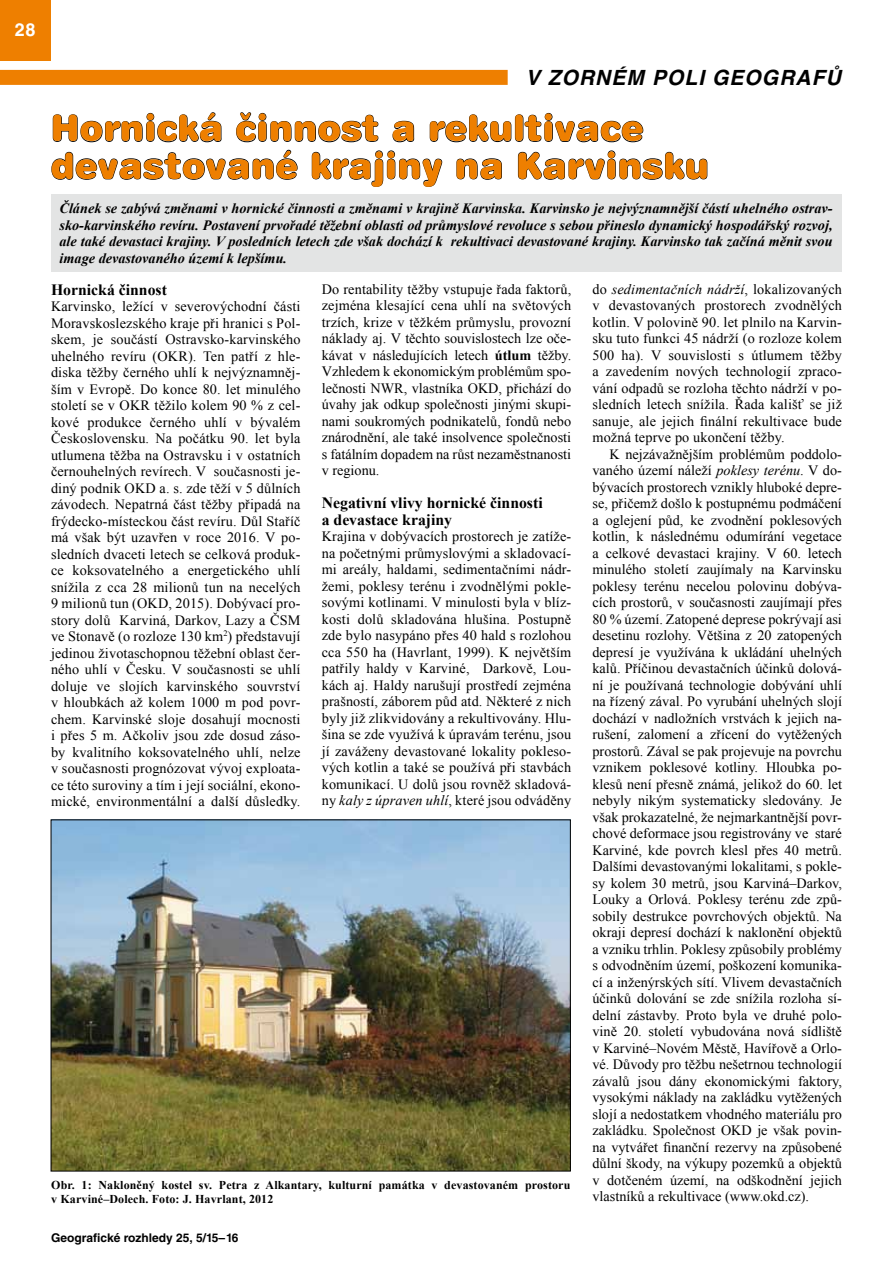
<style>
.page{position:relative;width:893px;height:1263px;background:#fff}
.page>*{position:absolute;margin:0;border:0;box-sizing:border-box;transform-origin:0 0}
.t1{font:36px/37.5px "Swiss 721 CE Black Rounded";letter-spacing:.01em;color:#ee7f00}
.t2{font:italic 700 21px "Helvetica CE";letter-spacing:.05em;color:#000}
.t3{font:700 18px "Helvetica CE";color:#fff}
.t4{font:700 15.75px/16.5px "Times New Roman";color:#000}
.t5{font:14.25px/16.5px "Times New Roman";letter-spacing:.01em;color:#000;text-align:justify}
.t6{font:italic 700 14.25px/16.5px "Times New Roman";color:#000;text-align:justify}
.t7{font:700 12px/14.4px "Times New Roman";letter-spacing:.01em;color:#000}
.t8{font:700 12px "Helvetica CE";color:#000}
.s1{font-weight:700}
.s2{font-style:italic}
</style>
<div class="page">
<div style="left:0;top:0;width:51px;height:61px;background:#ee7f00"></div>
<div style="left:0;top:70px;width:508px;height:15px;background:#ee7f00"></div>
<svg style="left:53px;top:112px;width:169px;height:31px"></svg>
<svg style="left:236px;top:112px;width:143px;height:31px"></svg>
<svg style="left:392px;top:121px;width:22px;height:22px"></svg>
<svg style="left:429px;top:113px;width:215px;height:30px"></svg>
<svg style="left:51px;top:149px;width:247px;height:31px"></svg>
<svg style="left:312px;top:150px;width:130px;height:37px"></svg>
<svg style="left:456px;top:158px;width:46px;height:22px"></svg>
<svg style="left:518px;top:150px;width:190px;height:30px"></svg>
<div style="left:51px;top:195px;width:790px;height:77px;background:#e3e4e4"></div>
<img style="left:53px;top:822px;width:516px;height:347px">
<p class="t3" style="left:15px;top:19px;width:22px">28</p>
<h2 class="t2" style="left:526px;top:66px;width:316px">V ZORNÉM POLI GEOGRAFŮ</h2>
<h1 class="t1" style="left:51px;top:109px;width:659px">Hornická činnost a rekultivace devastované krajiny na Karvinsku</h1>
<p class="t6" style="left:60px;top:200px;width:775px">Článek se zabývá změnami v hornické činnosti a změnami v krajině Karvinska. Karvinsko je nejvýznamnější částí uhelného ostrav&shy;sko-karvinského revíru. Postavení prvořadé těžební oblasti od průmyslové revoluce s sebou přineslo dynamický hospodářský rozvoj, ale také devastaci krajiny. V posledních letech zde však dochází k rekultivaci devastované krajiny. Karvinsko tak začíná měnit svou image devastovaného území k lepšímu.</p>
<p class="t4" style="left:51px;top:281px;width:117px">Hornická činnost</p>
<p class="t5" style="left:51px;top:298px;width:251px">Karvinsko, ležící v severovýchodní části Moravskoslezského kraje při hranici s Pol&shy;skem, je součástí Ostravsko-karvinského uhelného revíru (OKR). Ten patří z hle&shy;diska těžby černého uhlí k nejvýznamněj&shy;ším v Evropě. Do konce 80. let minulého století se v OKR těžilo kolem 90 % z cel&shy;kové produkce černého uhlí v bývalém Československu. Na počátku 90. let byla utlumena těžba na Ostravsku i v ostatních černouhelných revírech. V současnosti je&shy;diný podnik OKD a. s. zde těží v 5 důlních závodech. Nepatrná část těžby připadá na frýdecko-místeckou část revíru. Důl Staříč má však být uzavřen v roce 2016. V po&shy;sledních dvaceti letech se celková produk&shy;ce koksovatelného a energetického uhlí snížila z cca 28 milionů tun na necelých 9 milionů tun (OKD, 2015). Dobývací pro&shy;story dolů Karviná, Darkov, Lazy a ČSM ve Stonavě (o rozloze 130 km<sup>2</sup>) představují jedinou životaschopnou těžební oblast čer&shy;ného uhlí v Česku. V současnosti se uhlí doluje ve slojích karvinského souvrství v hloubkách až kolem 1000 m pod povr&shy;chem. Karvinské sloje dosahují mocnosti i přes 5 m. Ačkoliv jsou zde dosud záso&shy;by kvalitního koksovatelného uhlí, nelze v současnosti prognózovat vývoj exploata&shy;ce této suroviny a tím i její sociální, ekono&shy;mické, environmentální a další důsledky.</p>
<p class="t5" style="left:322px;top:280px;width:251px">Do rentability těžby vstupuje řada faktorů, zejména klesající cena uhlí na světových trzích, krize v těžkém průmyslu, provozní náklady aj. V těchto souvislostech lze oče&shy;kávat v následujících letech <span class="s1">útlum</span> těžby.<br>Vzhledem k ekonomickým problémům spo&shy;lečnosti NWR, vlastníka OKD, přichází do úvahy jak odkup společnosti jinými skupi&shy;nami soukromých podnikatelů, fondů nebo znárodnění, ale také insolvence společnosti s fatálním dopadem na růst nezaměstnanosti v regionu.</p>
<p class="t4" style="left:322px;top:494px;width:222px">Negativní vlivy hornické činnosti a devastace krajiny</p>
<p class="t5" style="left:322px;top:528px;width:251px">Krajina v dobývacích prostorech je zatíže&shy;na početnými průmyslovými a skladovací&shy;mi areály, haldami, sedimentačními nádr&shy;žemi, poklesy terénu i zvodnělými pokle&shy;sovými kotlinami. V minulosti byla v blíz&shy;kosti dolů skladována hlušina. Postupně zde bylo nasypáno přes 40 hald s rozlohou cca 550 ha (Havrlant, 1999). K největším patřily haldy v Karviné, Darkově, Lou&shy;kách aj. Haldy narušují prostředí zejména prašností, záborem půd atd. Některé z nich byly již zlikvidovány a rekultivovány. Hlu&shy;šina se zde využívá k úpravám terénu, jsou jí zaváženy devastované lokality pokleso&shy;vých kotlin a také se používá při stavbách komunikací. U dolů jsou rovněž skladová&shy;ny <span class="s2">kaly z úpraven uhlí</span>, které jsou odváděny</p>
<p class="t7" style="left:51px;top:1177px;width:521px">Obr. 1: Nakloněný kostel sv. Petra z Alkantary, kulturní památka v devastovaném prostoru v Karviné–Dolech. Foto: J. Havrlant, 2012</p>
<p class="t8" style="left:51px;top:1230px;width:189px">Geografické rozhledy 25, 5/15–16</p>
<p class="t5" style="left:592px;top:280px;width:251px">do <span class="s2">sedimentačních nádrží</span>, lokalizovaných v devastovaných prostorech zvodnělých kotlin. V polovině 90. let plnilo na Karvin&shy;sku tuto funkci 45 nádrží (o rozloze kolem 500 ha). V souvislosti s útlumem těžby a zavedením nových technologií zpraco&shy;vání odpadů se rozloha těchto nádrží v po&shy;sledních letech snížila. Řada kališť se již sanuje, ale jejich finální rekultivace bude možná teprve po ukončení těžby.</p>
<p class="t5" style="left:592px;top:445px;width:251px;text-indent:17px">K nejzávažnějším problémům poddolo&shy;vaného území náleží <span class="s2">poklesy terénu</span>. V do&shy;bývacích prostorech vznikly hluboké depre&shy;se, přičemž došlo k postupnému podmáčení a oglejení půd, ke zvodnění poklesových kotlin, k následnému odumírání vegetace a celkové devastaci krajiny. V 60. letech minulého století zaujímaly na Karvinsku poklesy terénu necelou polovinu dobýva&shy;cích prostorů, v současnosti zaujímají přes 80 % území. Zatopené deprese pokrývají asi desetinu rozlohy. Většina z 20 zatopených depresí je využívána k ukládání uhelných kalů. Příčinou devastačních účinků dolová&shy;ní je používaná technologie dobývání uhlí na řízený zával. Po vyrubání uhelných slojí dochází v nadložních vrstvách k jejich na&shy;rušení, zalomení a zřícení do vytěžených prostorů. Zával se pak projevuje na povrchu vznikem poklesové kotliny. Hloubka po&shy;klesů není přesně známá, jelikož do 60. let nebyly nikým systematicky sledovány. Je však prokazatelné, že nejmarkantnější povr&shy;chové deformace jsou registrovány ve staré Karviné, kde povrch klesl přes 40 metrů.<br>Dalšími devastovanými lokalitami, s pokle&shy;sy kolem 30 metrů, jsou Karviná–Darkov, Louky a Orlová. Poklesy terénu zde způ&shy;sobily destrukce povrchových objektů. Na okraji depresí dochází k naklonění objektů a vzniku trhlin. Poklesy způsobily problémy s odvodněním území, poškození komunika&shy;cí a inženýrských sítí. Vlivem devastačních účinků dolování se zde snížila rozloha sí&shy;delní zástavby. Proto byla ve druhé polo&shy;vině 20. století vybudována nová sídliště v Karviné–Novém Městě, Havířově a Orlo&shy;vé. Důvody pro těžbu nešetrnou technologií závalů jsou dány ekonomickými faktory, vysokými náklady na zakládku vytěžených slojí a nedostatkem vhodného materiálu pro zakládku. Společnost OKD je však povin&shy;na vytvářet finanční rezervy na způsobené důlní škody, na výkupy pozemků a objektů v dotčeném území, na odškodnění jejich vlastníků a rekultivace (www.okd.cz).</p>
</div>
